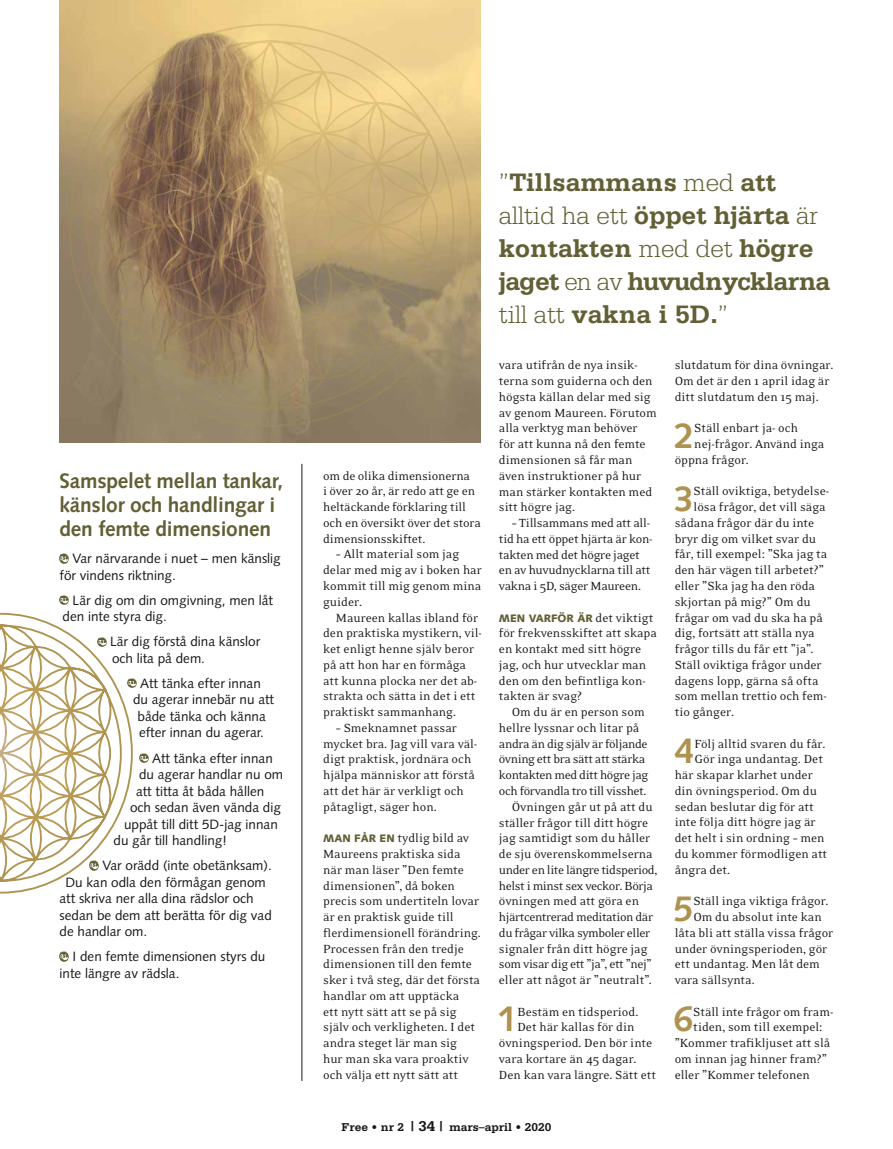
<style>
.page{position:relative;width:893px;height:1149px;background:#fff}
.page>*{position:absolute;margin:0;border:0;box-sizing:border-box;transform-origin:0 0}
.t1{font:700 35.85px "Syntax";color:#ae924f}
.t2{font:700 26.7px/33px "Serifa";color:#625f35}
.t3{font:700 21px/24px "Syntax";letter-spacing:-.01em;color:#625f35}
.t4{font:13.5px/15.8px "Eidetic Neo";letter-spacing:-.005em;color:#181716}
.t5{font:13.5px/16.5px "Syntax";color:#181716}
.t6{font:13.5px "Eidetic Neo";letter-spacing:-.03em;color:#181716}
.t7{font:13.5px "Eidetic Neo";letter-spacing:-.035em;color:#181716}
.t8{font:700 12px "Serifa";color:#181716}
.t9{font:900 10.8px "Syntax";color:#625f35}
.s1{font-family:"Syntax";font-weight:900;font-size:10.8px;color:#625f35}
.s2{font-weight:300}
.s3{font-family:"Eidetic Neo";font-weight:400;font-size:13.5px;color:#181716}
.s4{font-size:15px}
</style>
<div class="page">
<hr style="left:302px;top:463px;width:1px;height:617px;background:#181716">
<img style="left:60px;top:0;width:420px;height:442px">
<svg style="left:60px;top:554px;width:9px;height:9px"></svg>
<svg style="left:60px;top:595px;width:9px;height:9px"></svg>
<svg style="left:60px;top:951px;width:9px;height:9px"></svg>
<svg style="left:68px;top:23px;width:404px;height:404px;background:#ae956c"></svg>
<svg style="left:0;top:612px;width:148px;height:282px"></svg>
<h3 class="t3" style="left:60px;top:469px;width:225px">Samspelet mellan tankar, känslor och handlingar i den femte dimensionen</h3>
<p class="t5" style="left:60px;top:550px;width:223px;text-indent:13px">Var närvarande i nuet – men känslig för vindens riktning.</p>
<p class="t5" style="left:63px;top:591px;width:212px;text-indent:10px">Lär dig om din omgivning, men låt den inte styra dig.</p>
<p class="t5" style="left:110px;top:633px;width:152px">Lär dig förstå dina känslor och lita på dem.</p>
<p class="t5" style="left:133px;top:674px;width:143px;text-align:center">Att tänka efter innan<br>du agerar innebär nu att både tänka och känna efter innan du agerar.</p>
<p class="t5" style="left:152px;top:749px;width:122px">Att tänka efter innan</p>
<p class="t5" style="left:139px;top:765px;width:146px">du agerar handlar nu om</p>
<p class="t5" style="left:136px;top:782px;width:130px">att titta åt båda hållen</p>
<p class="t5" style="left:130px;top:798px;width:152px">och sedan även vända dig</p>
<p class="t5" style="left:124px;top:815px;width:155px">uppåt till ditt 5D-jag innan</p>
<p class="t5" style="left:114px;top:831px;width:115px">du går till handling!</p>
<p class="t5" style="left:103px;top:857px;width:171px">Var orädd (inte obetänksam).</p>
<p class="t5" style="left:66px;top:873px;width:202px">Du kan odla den förmågan genom</p>
<p class="t5" style="left:60px;top:889px;width:196px">att skriva ner alla dina rädslor och</p>
<p class="t5" style="left:60px;top:906px;width:214px">sedan be dem att berätta för dig vad</p>
<p class="t5" style="left:60px;top:922px;width:89px">de handlar om.</p>
<p class="t5" style="left:60px;top:948px;width:207px;text-indent:13px">I den femte dimensionen styrs du inte längre av rädsla.</p>
<p class="t4" style="left:323px;top:468px;width:159px">om de olika dimensionerna<br>i över 20 år, är redo att ge en heltäckande förklaring till och en översikt över det stora dimensionsskiftet.</p>
<p class="t4" style="left:323px;top:546px;width:160px;text-indent:13px">– Allt material som jag delar med mig av i boken har kommit till mig genom mina guider.</p>
<p class="t4" style="left:323px;top:609px;width:160px;text-indent:13px">Maureen kallas ibland för den praktiska mystikern, vil&shy;ket enligt henne själv beror på att hon har en förmåga att kunna plocka ner det ab&shy;strakta och sätta in det i ett praktiskt sammanhang.</p>
<p class="t4" style="left:323px;top:720px;width:156px;text-indent:13px">– Smeknamnet passar mycket bra. Jag vill vara väl&shy;digt praktisk, jordnära och hjälpa människor att förstå att det här är verkligt och påtagligt, säger hon.</p>
<p class="t4" style="left:323px;top:830px;width:159px"><span class="s1">MAN FÅR EN</span> tydlig bild av<br>Maureens praktiska sida när man läser ”Den femte dimensionen”, då boken precis som undertiteln lovar är en praktisk guide till flerdimensionell förändring.<br>Processen från den tredje dimensionen till den femte sker i två steg, där det första handlar om att upptäcka<br>ett nytt sätt att se på sig själv och verkligheten. I det andra steget lär man sig<br>hur man ska vara proaktiv och välja ett nytt sätt att</p>
<h2 class="t2" style="left:499px;top:165px;width:333px"><span class="s2">”</span>Tillsammans <span class="s2">med</span> att <span class="s2">alltid ha ett</span> öppet hjärta <span class="s2">är </span>kontakten <span class="s2">med det</span> högre jaget <span class="s2">en av</span> huvudnycklarna <span class="s2">till att</span> vakna i 5D.<span class="s2">”</span></h2>
<p class="t4" style="left:499px;top:357px;width:159px">vara utifrån de nya insik&shy;terna som guiderna och den högsta källan delar med sig av genom Maureen. Förutom alla verktyg man behöver för att kunna nå den femte dimensionen så får man även instruktioner på hur man stärker kontakten med sitt högre jag.</p>
<p class="t4" style="left:499px;top:515px;width:155px;text-indent:13px">– Tillsammans med att all&shy;tid ha ett öppet hjärta är kon&shy;takten med det högre jaget en av huvudnycklarna till att vakna i 5D, säger Maureen.</p>
<p class="t9" style="left:499px;top:611px;width:156px">MEN VARFÖR ÄR <span class="s3">det viktigt</span></p>
<p class="t4" style="left:499px;top:625px;width:159px">för frekvensskiftet att skapa en kontakt med sitt högre jag, och hur utvecklar man den om den befintliga kon&shy;takten är svag?</p>
<p class="t4" style="left:512px;top:704px;width:135px">Om du är en person som</p>
<p class="t4" style="left:499px;top:720px;width:142px">hellre lyssnar och litar på</p>
<p class="t6" style="left:499px;top:736px;width:150px">andra än dig själv är följande</p>
<p class="t7" style="left:499px;top:752px;width:148px">övning ett bra sätt att stärka</p>
<p class="t6" style="left:499px;top:768px;width:151px">kontakten med ditt högre jag</p>
<p class="t6" style="left:499px;top:783px;width:149px">och förvandla tro till visshet.</p>
<p class="t4" style="left:512px;top:798px;width:142px">Övningen går ut på att du</p>
<p class="t4" style="left:499px;top:814px;width:151px">ställer frågor till ditt högre</p>
<p class="t4" style="left:499px;top:830px;width:153px">jag samtidigt som du håller</p>
<p class="t4" style="left:499px;top:846px;width:155px">de sju överenskommelserna</p>
<p class="t6" style="left:499px;top:862px;width:160px">under en lite längre tidsperiod,</p>
<p class="t6" style="left:499px;top:878px;width:156px">helst i minst sex veckor. Börja</p>
<p class="t4" style="left:499px;top:893px;width:142px">övningen med att göra en</p>
<p class="t6" style="left:499px;top:910px;width:156px">hjärtcentrerad meditation där</p>
<p class="t6" style="left:499px;top:925px;width:153px">du frågar vilka symboler eller</p>
<p class="t4" style="left:499px;top:940px;width:150px">signaler från ditt högre jag</p>
<p class="t6" style="left:499px;top:957px;width:154px">som visar dig ett ”ja”, ett ”nej”</p>
<p class="t4" style="left:499px;top:972px;width:154px">eller att något är ”neutralt”.</p>
<h1 class="t1" style="left:497px;top:998px;width:21px">1</h1>
<p class="t4" style="left:517px;top:1003px;width:123px">Bestäm en tidsperiod.</p>
<p class="t4" style="left:517px;top:1019px;width:119px">Det här kallas för din</p>
<p class="t4" style="left:499px;top:1035px;width:155px">övningsperiod. Den bör inte</p>
<p class="t4" style="left:499px;top:1050px;width:139px">vara kortare än 45 dagar.</p>
<p class="t4" style="left:499px;top:1066px;width:159px">Den kan vara längre. Sätt ett</p>
<p class="t4" style="left:675px;top:357px;width:160px">slutdatum för dina övningar.<br>Om det är den 1 april idag är ditt slutdatum den 15 maj.</p>
<h1 class="t1" style="left:674px;top:415px;width:21px">2</h1>
<p class="t4" style="left:694px;top:420px;width:105px">Ställ enbart ja- och</p>
<p class="t4" style="left:694px;top:436px;width:131px">nej-frågor. Använd inga</p>
<p class="t4" style="left:675px;top:452px;width:76px">öppna frågor.</p>
<h1 class="t1" style="left:674px;top:478px;width:21px">3</h1>
<p class="t4" style="left:694px;top:483px;width:137px">Ställ oviktiga, betydelse-</p>
<p class="t4" style="left:694px;top:499px;width:134px">lösa frågor, det vill säga</p>
<p class="t4" style="left:675px;top:515px;width:141px">sådana frågor där du inte</p>
<p class="t4" style="left:675px;top:531px;width:143px">bryr dig om vilket svar du</p>
<p class="t4" style="left:675px;top:546px;width:154px">får, till exempel: ”Ska jag ta</p>
<p class="t4" style="left:675px;top:562px;width:151px">den här vägen till arbetet?”</p>
<p class="t4" style="left:675px;top:578px;width:142px">eller ”Ska jag ha den röda</p>
<p class="t4" style="left:675px;top:594px;width:138px">skjortan på mig?” Om du</p>
<p class="t4" style="left:675px;top:609px;width:150px">frågar om vad du ska ha på</p>
<p class="t4" style="left:675px;top:625px;width:141px">dig, fortsätt att ställa nya</p>
<p class="t4" style="left:675px;top:641px;width:140px">frågor tills du får ett ”ja”.</p>
<p class="t4" style="left:675px;top:657px;width:149px">Ställ oviktiga frågor under</p>
<p class="t4" style="left:675px;top:672px;width:145px">dagens lopp, gärna så ofta</p>
<p class="t4" style="left:675px;top:688px;width:154px">som mellan trettio och fem-</p>
<p class="t4" style="left:675px;top:704px;width:61px">tio gånger.</p>
<h1 class="t1" style="left:675px;top:730px;width:21px">4</h1>
<p class="t4" style="left:695px;top:735px;width:132px">Följ alltid svaren du får.</p>
<p class="t4" style="left:695px;top:751px;width:130px">Gör inga undantag. Det</p>
<p class="t4" style="left:675px;top:767px;width:140px">här skapar klarhet under</p>
<p class="t4" style="left:675px;top:783px;width:144px">din övningsperiod. Om du</p>
<p class="t4" style="left:675px;top:798px;width:141px">sedan beslutar dig för att</p>
<p class="t4" style="left:675px;top:814px;width:143px">inte följa ditt högre jag är</p>
<p class="t4" style="left:675px;top:830px;width:151px">det helt i sin ordning – men</p>
<p class="t4" style="left:675px;top:846px;width:154px">du kommer förmodligen att</p>
<p class="t4" style="left:675px;top:861px;width:57px">ångra det.</p>
<h1 class="t1" style="left:673px;top:887px;width:21px">5</h1>
<p class="t4" style="left:693px;top:893px;width:137px">Ställ inga viktiga frågor.</p>
<p class="t4" style="left:693px;top:909px;width:130px">Om du absolut inte kan</p>
<p class="t4" style="left:675px;top:924px;width:160px">låta bli att ställa vissa frågor</p>
<p class="t4" style="left:675px;top:940px;width:154px">under övningsperioden, gör</p>
<p class="t4" style="left:675px;top:956px;width:147px">ett undantag. Men låt dem</p>
<p class="t4" style="left:675px;top:972px;width:82px">vara sällsynta.</p>
<h1 class="t1" style="left:673px;top:998px;width:21px">6</h1>
<p class="t4" style="left:693px;top:1003px;width:142px">Ställ inte frågor om fram-</p>
<p class="t4" style="left:693px;top:1019px;width:131px">tiden, som till exempel:</p>
<p class="t4" style="left:675px;top:1035px;width:157px">”Kommer trafikljuset att slå</p>
<p class="t4" style="left:675px;top:1050px;width:154px">om innan jag hinner fram?”</p>
<p class="t4" style="left:675px;top:1066px;width:137px">eller ”Kommer telefonen</p>
<p class="t8" style="left:342px;top:1119px;width:211px">Free • nr 2 <span class="s4">| 34 |</span> mars–april • 2020</p>
</div>
